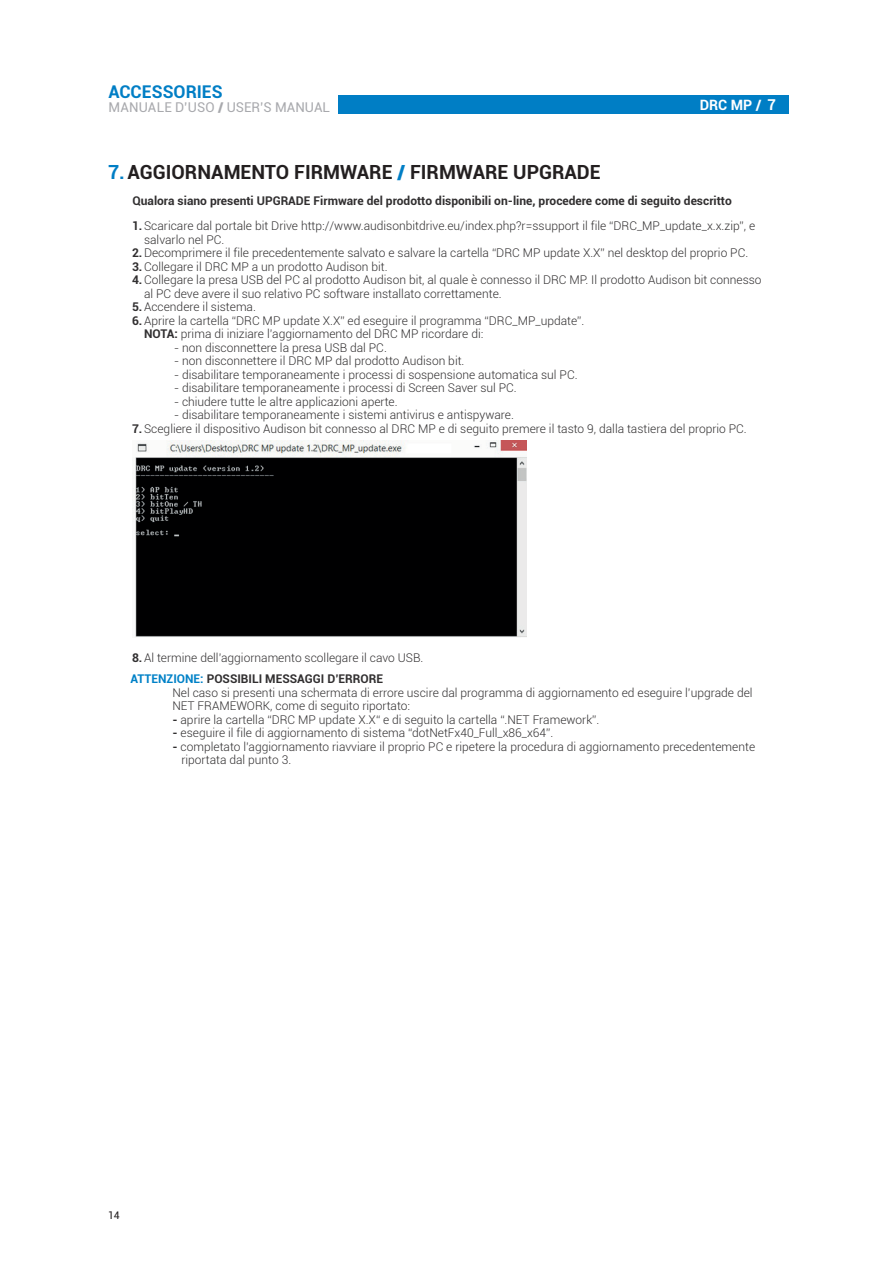
<style>
.page{position:relative;width:893px;height:1263px;background:#fff}
.page>*{position:absolute;margin:0;border:0;box-sizing:border-box;transform-origin:0 0}
.t1{font:700 19.5px "Roboto";color:#231f20}
.t2{font:700 17.55px "Roboto";color:#007ec5}
.t3{font:700 14.25px "Roboto";color:#fff}
.t4{font:13.5px "Roboto";color:#a8a9ad}
.t5{font:300 12px/13.5px "Roboto";color:#312f30}
.t6{font:10.5px "Roboto";color:#231f20}
.s1{font-weight:900}
.s2{font-size:15px}
.s3{color:#007ec5}
.s4{font-weight:900;color:#007ec5}
.s5{font-weight:700}
.s6{font-weight:700;color:#0081c7}
</style>
<div class="page">
<div style="left:338px;top:95px;width:451px;height:19px;background:#007ec5"></div>
<img style="left:133px;top:440px;width:393px;height:198px">
<h2 class="t2" style="left:108px;top:80px;width:116px">ACCESSORIES</h2>
<p class="t4" style="left:108px;top:98px;width:223px">MANUALE D’USO <span class="s1">/</span> USER’S MANUAL</p>
<p class="t3" style="left:700px;top:94px;width:78px">DRC MP / <span class="s2">7</span></p>
<h1 class="t1" style="left:108px;top:158px;width:494px"><span class="s3">7.</span>AGGIORNAMENTO FIRMWARE <span class="s4">/</span> FIRMWARE UPGRADE</h1>
<p class="t5" style="left:132px;top:187px;width:625px;line-height:25.5px"><span class="s5">Qualora siano presenti UPGRADE Firmware del prodotto disponibili on-line, procedere come di seguito descritto<br>1.</span>Scaricare dal portale bit Drive http://www.audisonbitdrive.eu/index.php?r=ssupport il file “DRC_MP_update_x.x.zip”, e</p>
<p class="t5" style="left:144px;top:232px;width:82px">salvarlo nel PC.</p>
<p class="t5" style="left:132px;top:246px;width:618px"><span class="s5">2.</span>Decomprimere il file precedentemente salvato e salvare la cartella “DRC MP update X.X” nel desktop del proprio PC.</p>
<p class="t5" style="left:132px;top:259px;width:257px"><span class="s5">3.</span>Collegare il DRC MP a un prodotto Audison bit.</p>
<p class="t5" style="left:132px;top:273px;width:631px"><span class="s5">4.</span>Collegare la presa USB del PC al prodotto Audison bit, al quale è connesso il DRC MP. Il prodotto Audison bit connesso</p>
<p class="t5" style="left:144px;top:286px;width:359px">al PC deve avere il suo relativo PC software installato correttamente.</p>
<p class="t5" style="left:132px;top:300px;width:125px"><span class="s5">5.</span>Accendere il sistema.</p>
<p class="t5" style="left:132px;top:313px;width:454px"><span class="s5">6.</span>Aprire la cartella “DRC MP update X.X” ed eseguire il programma “DRC_MP_update”.</p>
<p class="t5" style="left:144px;top:327px;width:341px"><span class="s5">NOTA:</span> prima di iniziare l’aggiornamento del DRC MP ricordare di:</p>
<p class="t5" style="left:174px;top:340px;width:214px">- non disconnettere la presa USB dal PC.</p>
<p class="t5" style="left:174px;top:354px;width:292px">- non disconnettere il DRC MP dal prodotto Audison bit.</p>
<p class="t5" style="left:174px;top:367px;width:405px">- disabilitare temporaneamente i processi di sospensione automatica sul PC.</p>
<p class="t5" style="left:174px;top:381px;width:344px">- disabilitare temporaneamente i processi di Screen Saver sul PC.</p>
<p class="t5" style="left:174px;top:394px;width:225px">- chiudere tutte le altre applicazioni aperte.</p>
<p class="t5" style="left:132px;top:408px;width:616px;text-indent:42px">- disabilitare temporaneamente i sistemi antivirus e antispyware.<br><span class="s5">7.</span>Scegliere il dispositivo Audison bit connesso al DRC MP e di seguito premere il tasto 9, dalla tastiera del proprio PC.</p>
<p class="t5" style="left:130px;top:647px;width:295px;line-height:20.9px"><span class="s5">8.</span>Al termine dell’aggiornamento scollegare il cavo USB.<br><span class="s6">ATTENZIONE:</span> <span class="s5">POSSIBILI MESSAGGI D’ERRORE</span></p>
<p class="t5" style="left:172px;top:685px;width:582px">Nel caso si presenti una schermata di errore uscire dal programma di aggiornamento ed eseguire l’upgrade del<br>NET FRAMEWORK, come di seguito riportato:</p>
<p class="t5" style="left:172px;top:712px;width:428px"><span class="s5">-</span> aprire la cartella “DRC MP update X.X“ e di seguito la cartella “.NET Framework”.</p>
<p class="t5" style="left:172px;top:726px;width:382px"><span class="s5">-</span> eseguire il file di aggiornamento di sistema “dotNetFx40_Full_x86_x64”.</p>
<p class="t5" style="left:181px;top:739px;width:575px;text-indent:-9px"><span class="s5">-</span> completato l’aggiornamento riavviare il proprio PC e ripetere la procedura di aggiornamento precedentemente riportata dal punto 3.</p>
<p class="t6" style="left:108px;top:1208px;width:13px">14</p>
</div>
